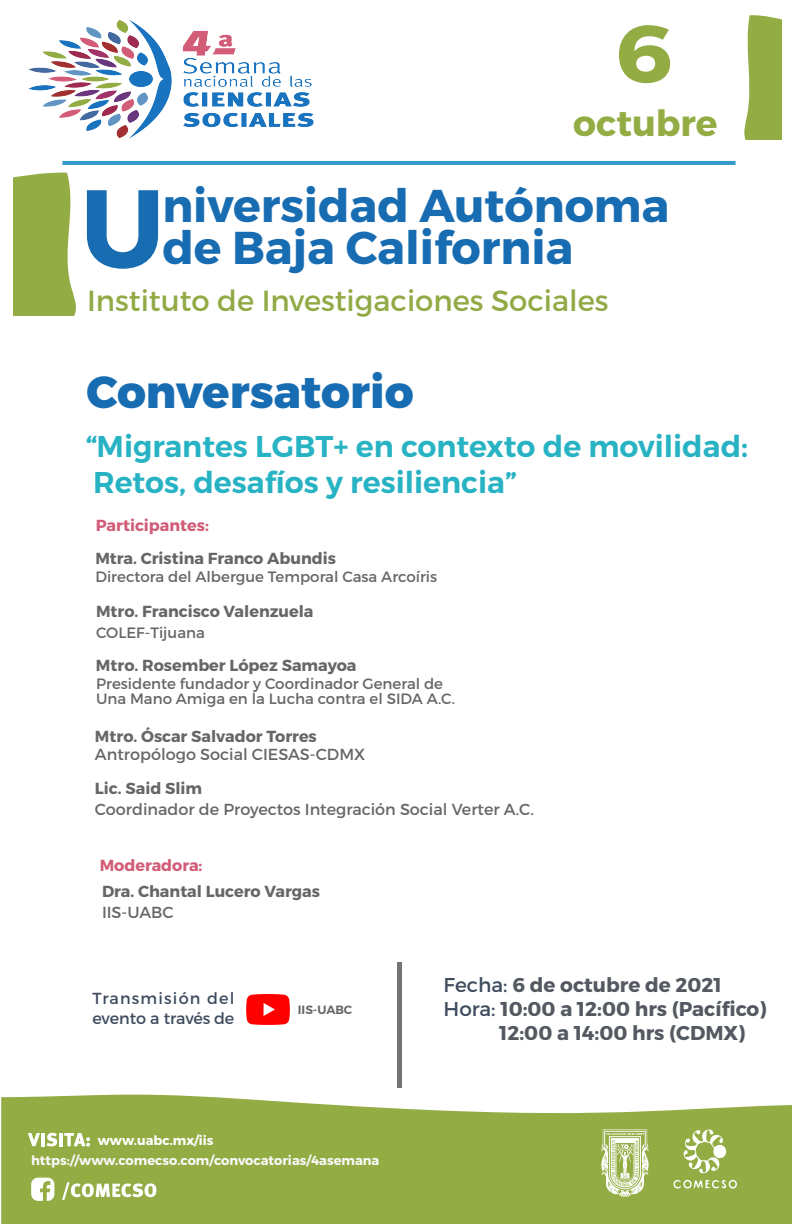
<style>
.page{position:relative;width:792px;height:1224px;background:#fff}
.page>*{position:absolute;margin:0;border:0;box-sizing:border-box;transform-origin:0 0}
.t1{font:700 110.9px "Montserrat";color:#186cb2}
.t2{font:700 81.1px "Montserrat";color:#93ac44;scale:1.12 1}
.t3{font:700 46px "Montserrat";color:#186cb2}
.t4{font:800 45px "Montserrat";color:#186cb2}
.t5{font:700 36px "Montserrat";color:#93ac44}
.t6{font:600 30px/36px "Montserrat";color:#27b3c3}
.t7{font:29.1px "Montserrat";color:#92aa46}
.t8{font:700 20px "Montserrat";color:#545961}
.t9{font:700 16px "Montserrat";color:#666}
.t10{font:16px "Montserrat";color:#666}
.t11{font:16px/19.2px "Montserrat";letter-spacing:.035em;color:#3e4c5e}
.t12{font:700 16px "Montserrat";color:#d15c77}
.t13{font:15px/15px "Montserrat";color:#666}
.t14{font:700 13px "Montserrat";color:#f9f9f9}
.t15{font:700 13px "Montserrat";color:#fff}
.t16{font:600 12px "Montserrat";color:#666}
.s1{font-weight:400;color:#3e4c5e}
</style>
<div class="page">
<svg style="left:13px;top:172px;width:63px;height:144px;background:#9eb458"></svg>
<svg style="left:744px;top:15px;width:38px;height:125px;background:#9fb558"></svg>
<hr style="left:62px;top:161px;width:674px;height:4px;background:#3599ca">
<svg style="left:1px;top:1094px;width:791px;height:130px;background:#9cb355"></svg>
<svg style="left:601px;top:1129px;width:48px;height:68px"></svg>
<svg style="left:673px;top:1129px;width:64px;height:60px;background:#a9bd6b"></svg>
<hr style="left:398px;top:962px;width:4px;height:126px;background:#757475">
<svg style="left:28px;top:1133px;width:12px;height:13px"></svg>
<hr style="left:41px;top:1133px;width:4px;height:13px;background:#fff">
<svg style="left:46px;top:1133px;width:11px;height:13px"></svg>
<hr style="left:59px;top:1133px;width:4px;height:13px;background:#fff">
<svg style="left:64px;top:1133px;width:26px;height:14px"></svg>
<svg style="left:62px;top:1182px;width:94px;height:18px"></svg>
<svg style="left:31px;top:1178px;width:23px;height:23px"></svg>
<img style="left:28px;top:19px;width:286px;height:120px">
<img style="left:247px;top:994px;width:42px;height:30px">
<h2 class="t2" style="left:615px;top:3px;width:53px">6</h2>
<h3 class="t5" style="left:573px;top:101px;width:146px">octubre</h3>
<h3 class="t3" style="left:162px;top:178px;width:508px">niversidad Autónoma</h3>
<h1 class="t1" style="left:80px;top:160px;width:86px">U</h1>
<h3 class="t3" style="left:162px;top:219px;width:412px">de Baja California</h3>
<h3 class="t7" style="left:87px;top:283px;width:523px">Instituto de Investigaciones Sociales</h3>
<h3 class="t4" style="left:86px;top:364px;width:329px">Conversatorio</h3>
<h3 class="t6" style="left:86px;top:429px;width:664px">“Migrantes LGBT+ en contexto de movilidad:<br>Retos, desafíos y resiliencia”</h3>
<p class="t12" style="left:96px;top:516px;width:115px">Participantes:</p>
<p class="t9" style="left:95px;top:549px;width:242px">Mtra. Cristina Franco Abundis</p>
<p class="t13" style="left:95px;top:569px;width:343px">Directora del Albergue Temporal Casa Arcoíris</p>
<p class="t9" style="left:96px;top:601px;width:219px">Mtro. Francisco Valenzuela</p>
<p class="t13" style="left:96px;top:625px;width:110px">COLEF-Tijuana</p>
<p class="t9" style="left:96px;top:655px;width:262px">Mtro. Rosember López Samayoa</p>
<p class="t13" style="left:96px;top:676px;width:360px">Presidente fundador y Coordinador General de<br>Una Mano Amiga en la Lucha contra el SIDA A.C.</p>
<p class="t9" style="left:95px;top:726px;width:223px">Mtro. Óscar Salvador Torres</p>
<p class="t10" style="left:95px;top:744px;width:272px">Antropólogo Social CIESAS-CDMX</p>
<p class="t9" style="left:95px;top:779px;width:109px">Lic. Said Slim</p>
<p class="t10" style="left:95px;top:800px;width:440px">Coordinador de Proyectos Integración Social Verter A.C.</p>
<p class="t12" style="left:100px;top:856px;width:104px">Moderadora:</p>
<p class="t9" style="left:102px;top:881px;width:220px">Dra. Chantal Lucero Vargas</p>
<p class="t10" style="left:102px;top:902px;width:73px">IIS-UABC</p>
<p class="t11" style="left:93px;top:989px;width:143px">Transmisión del evento a través de</p>
<p class="t16" style="left:298px;top:1003px;width:56px">IIS-UABC</p>
<p class="t15" style="left:98px;top:1133px;width:117px">www.uabc.mx/iis</p>
<p class="t14" style="left:31px;top:1153px;width:350px">https://www.comecso.com/convocatorias/4asemana</p>
<p class="t8" style="left:444px;top:973px;width:280px"><span class="s1">Fecha:</span> 6 de octubre de 2021</p>
<p class="t8" style="left:444px;top:997px;width:324px"><span class="s1">Hora:</span> 10:00 a 12:00 hrs (Pacífico)</p>
<p class="t8" style="left:499px;top:1021px;width:248px">12:00 a 14:00 hrs (CDMX)</p>
</div>
